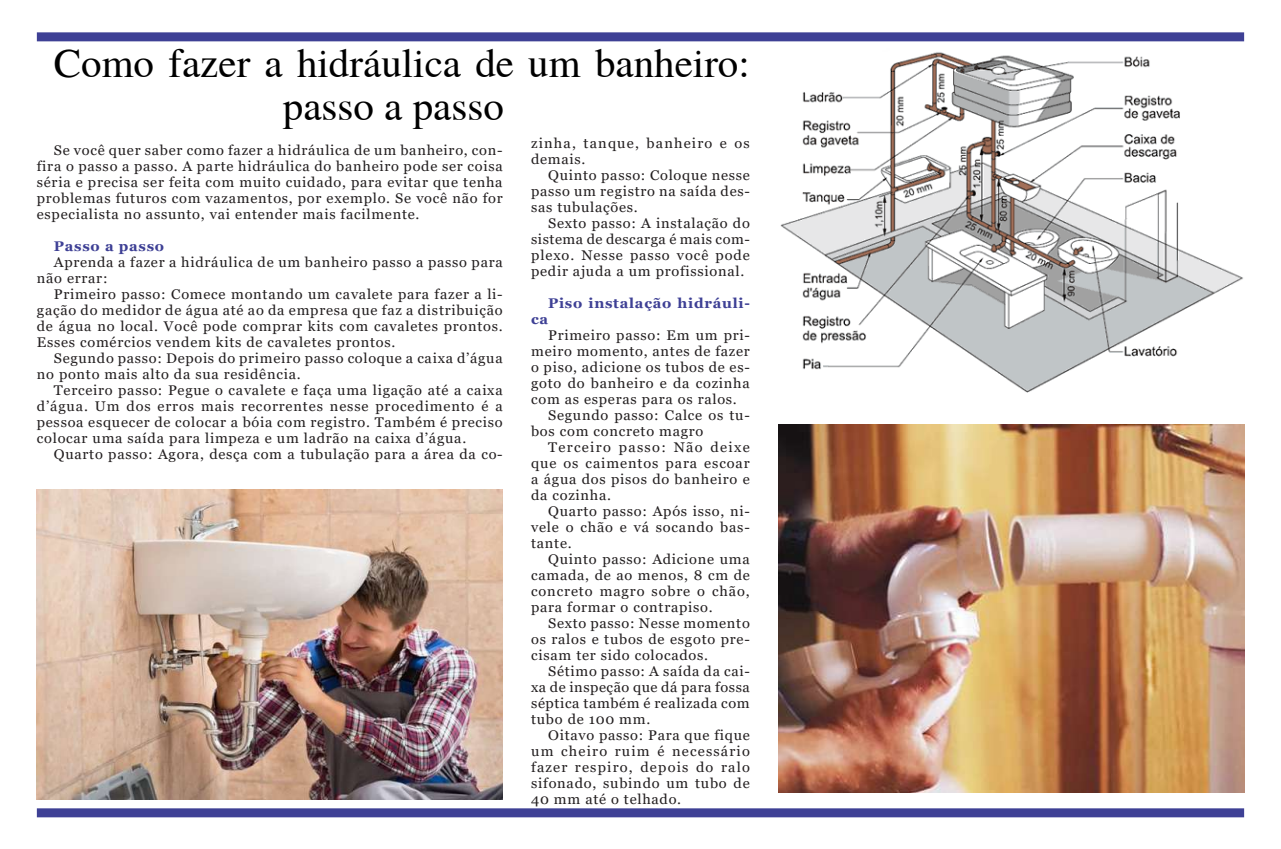
<style>
.page{position:relative;width:1281px;height:849px;background:#fff}
.page>*{position:absolute;margin:0;border:0;box-sizing:border-box;transform-origin:0 0}
.t1{font:41px/43px "Times";color:#000;text-align:center}
.t2{font:14px/16px "Georgia";letter-spacing:.05em;color:#231f20;text-align:justify;scale:1.04 1}
.t3{font:14px/16px "Georgia";letter-spacing:.08em;color:#231f20;scale:1.04 1}
.t4{font:700 14px/16px "Georgia";letter-spacing:.05em;color:#3e4095;scale:1.04 1}
.t5{font:14px "Georgia";letter-spacing:.09em;color:#231f20;scale:1.04 1}
</style>
<div class="page">
<div style="left:37px;top:32px;width:1207px;height:9px;background:#3e4095"></div>
<div style="left:37px;top:808px;width:1207px;height:9px;background:#3e4095"></div>
<img style="left:37px;top:490px;width:466px;height:309px">
<img style="left:780px;top:52px;width:463px;height:341px">
<img style="left:778px;top:424px;width:466px;height:368px">
<h1 class="t1" style="left:54px;top:38px;width:697px">Como fazer a hidráulica de um banheiro: passo a passo</h1>
<p class="t2" style="left:37px;top:143px;width:449px;text-indent:17px">Se você quer saber como fazer a hidráulica de um banheiro, con&shy;fira o passo a passo. A parte hidráulica do banheiro pode ser coisa séria e precisa ser feita com muito cuidado, para evitar que tenha problemas futuros com vazamentos, por exemplo. Se você não for especialista no assunto, vai entender mais facilmente.</p>
<p class="t4" style="left:54px;top:238px;width:108px">Passo a passo</p>
<p class="t2" style="left:37px;top:255px;width:449px;text-indent:17px">Aprenda a fazer a hidráulica de um banheiro passo a passo para não errar:</p>
<p class="t2" style="left:37px;top:287px;width:449px;text-indent:17px">Primeiro passo: Comece montando um cavalete para fazer a li&shy;gação do medidor de água até ao da empresa que faz a distribuição de água no local. Você pode comprar kits com cavaletes prontos.<br>Esses comércios vendem kits de cavaletes prontos.</p>
<p class="t2" style="left:37px;top:351px;width:449px;text-indent:17px">Segundo passo: Depois do primeiro passo coloque a caixa d’água no ponto mais alto da sua residência.</p>
<p class="t2" style="left:37px;top:383px;width:449px;text-indent:17px">Terceiro passo: Pegue o cavalete e faça uma ligação até a caixa d’água. Um dos erros mais recorrentes nesse procedimento é a pessoa esquecer de colocar a bóia com registro. Também é preciso colocar uma saída para limpeza e um ladrão na caixa d’água.</p>
<p class="t2" style="left:54px;top:447px;width:433px">Quarto passo: Agora, desça com a tubulação para a área da co-</p>
<p class="t3" style="left:531px;top:135px;width:212px">zinha, tanque, banheiro e os demais.</p>
<p class="t2" style="left:531px;top:167px;width:212px;text-indent:17px">Quinto passo: Coloque nesse passo um registro na saída des&shy;sas tubulações.</p>
<p class="t2" style="left:531px;top:215px;width:212px;text-indent:17px">Sexto passo: A instalação do sistema de descarga é mais com&shy;plexo. Nesse passo você pode pedir ajuda a um profissional.</p>
<p class="t4" style="left:531px;top:295px;width:212px;text-indent:17px">Piso instalação hidráuli&shy;ca</p>
<p class="t2" style="left:548px;top:327px;width:195px">Primeiro passo: Em um pri-</p>
<p class="t2" style="left:531px;top:343px;width:212px">meiro momento, antes de fazer</p>
<p class="t2" style="left:531px;top:359px;width:212px">o piso, adicione os tubos de es-</p>
<p class="t2" style="left:531px;top:375px;width:212px">goto do banheiro e da cozinha</p>
<p class="t2" style="left:531px;top:391px;width:199px">com as esperas para os ralos.</p>
<p class="t2" style="left:548px;top:407px;width:195px">Segundo passo: Calce os tu-</p>
<p class="t2" style="left:531px;top:423px;width:167px">bos com concreto magro</p>
<p class="t5" style="left:548px;top:439px;width:195px">Terceiro passo: Não deixe</p>
<p class="t2" style="left:531px;top:455px;width:212px">que os caimentos para escoar</p>
<p class="t2" style="left:531px;top:471px;width:212px">a água dos pisos do banheiro e</p>
<p class="t2" style="left:531px;top:487px;width:78px">da cozinha.</p>
<p class="t2" style="left:548px;top:503px;width:195px">Quarto passo: Após isso, ni-</p>
<p class="t2" style="left:531px;top:519px;width:212px">vele o chão e vá socando bas-</p>
<p class="t2" style="left:531px;top:535px;width:41px">tante.</p>
<p class="t2" style="left:548px;top:551px;width:195px">Quinto passo: Adicione uma</p>
<p class="t2" style="left:531px;top:567px;width:212px">camada, de ao menos, 8 cm de</p>
<p class="t2" style="left:531px;top:583px;width:212px">concreto magro sobre o chão,</p>
<p class="t2" style="left:531px;top:599px;width:176px">para formar o contrapiso.</p>
<p class="t2" style="left:548px;top:615px;width:195px">Sexto passo: Nesse momento</p>
<p class="t2" style="left:531px;top:631px;width:212px">os ralos e tubos de esgoto pre-</p>
<p class="t2" style="left:531px;top:647px;width:172px">cisam ter sido colocados.</p>
<p class="t2" style="left:548px;top:663px;width:195px">Sétimo passo: A saída da cai-</p>
<p class="t2" style="left:531px;top:679px;width:212px">xa de inspeção que dá para fossa</p>
<p class="t2" style="left:531px;top:695px;width:212px">séptica também é realizada com</p>
<p class="t2" style="left:531px;top:711px;width:116px">tubo de 100 mm.</p>
<p class="t2" style="left:548px;top:727px;width:195px">Oitavo passo: Para que fique</p>
<p class="t3" style="left:531px;top:743px;width:212px">um cheiro ruim é necessário</p>
<p class="t3" style="left:531px;top:759px;width:212px">fazer respiro, depois do ralo</p>
<p class="t2" style="left:531px;top:775px;width:212px">sifonado, subindo um tubo de</p>
<p class="t2" style="left:531px;top:791px;width:146px">40 mm até o telhado.</p>
</div>
